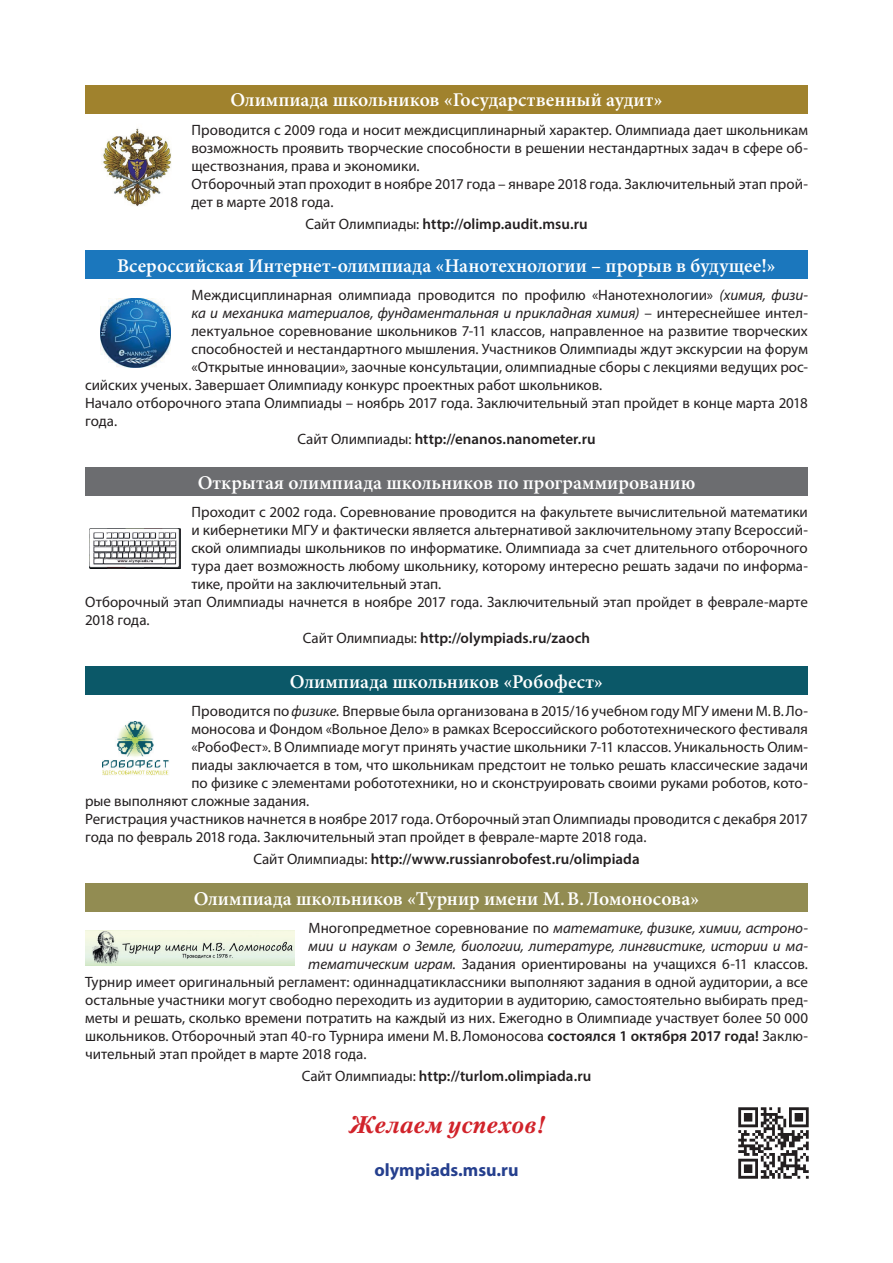
<style>
.page{position:relative;width:893px;height:1263px;background:#fff}
.page>*{position:absolute;margin:0;border:0;box-sizing:border-box;transform-origin:0 0}
.t1{font:italic 700 24px "Petersburg C";color:#d1232a}
.t2{font:600 19.5px "Minion Pro";color:#fff}
.t3{font:700 18px "Myriad Pro";color:#253f8e}
.t4{font:15px/18px "Myriad Pro";color:#231f20}
.t5{font:600 15px "Myriad Pro";color:#231f20}
.t6{font:italic 15px "Myriad Pro";letter-spacing:-.005em;color:#231f20}
.s1{font-weight:400}
.s2{font-style:italic}
.s3{font-style:normal}
.s4{font-weight:600}
</style>
<div class="page">
<img style="left:102px;top:128px;width:70px;height:78px">
<img style="left:101px;top:299px;width:69px;height:68px">
<img style="left:90px;top:529px;width:91px;height:40px">
<img style="left:103px;top:721px;width:66px;height:55px">
<img style="left:85px;top:930px;width:210px;height:36px">
<div style="left:85px;top:85px;width:723px;height:29px;background:#a0822d"></div>
<div style="left:85px;top:250px;width:723px;height:29px;background:#1b77bd"></div>
<div style="left:85px;top:467px;width:723px;height:29px;background:#6c6d70"></div>
<div style="left:85px;top:667px;width:723px;height:28px;background:#0b5868"></div>
<div style="left:85px;top:883px;width:723px;height:29px;background:#928c52"></div>
<img style="left:738px;top:1107px;width:71px;height:72px">
<h2 class="t2" style="left:230px;top:87px;width:433px">Олимпиада школьников «Государственный аудит»</h2>
<p class="t4" style="left:191px;top:120px;width:618px">проводится с 2009 года и носит междисциплинарный характер. Олимпиада дает школьникам возможность проявить творческие способности в решении нестандартных задач в сфере об&shy;ществознания, права и экономики.<br>Отборочный этап проходит в ноябре 2017 года – январе 2018 года. Заключительный этап прой&shy;дет в марте 2018 года.</p>
<p class="t5" style="left:305px;top:214px;width:284px"><span class="s1">Сайт Олимпиады:</span> http://olimp.audit.msu.ru</p>
<h2 class="t2" style="left:117px;top:252px;width:660px">Всероссийская Интернет-олимпиада «Нанотехнологии – прорыв в будущее!»</h2>
<p class="t4" style="left:191px;top:286px;width:618px">междисциплинарная олимпиада проводится по профилю «Нанотехнологии» <span class="s2">(химия, физи-</span></p>
<p class="t6" style="left:191px;top:304px;width:618px">ка и механика материалов, фундаментальная и прикладная химия) <span class="s3">– интереснейшее интел-</span></p>
<p class="t4" style="left:191px;top:322px;width:618px">лектуальное соревнование школьников 7-11 классов, направленное на развитие творческих</p>
<p class="t4" style="left:191px;top:340px;width:618px">способностей и нестандартного мышления. Участников Олимпиады ждут экскурсии на форум</p>
<p class="t4" style="left:191px;top:358px;width:618px">«Открытые инновации», заочные консультации, олимпиадные сборы с лекциями ведущих рос-</p>
<p class="t4" style="left:85px;top:376px;width:519px">сийских ученых. Завершает Олимпиаду конкурс проектных работ школьников.</p>
<p class="t4" style="left:85px;top:394px;width:724px">Начало отборочного этапа Олимпиады – ноябрь 2017 года. Заключительный этап пройдет в конце марта 2018</p>
<p class="t4" style="left:85px;top:412px;width:34px">года.</p>
<p class="t5" style="left:297px;top:429px;width:300px"><span class="s1">Сайт Олимпиады:</span> http://enanos.nanometer.ru</p>
<h2 class="t2" style="left:198px;top:469px;width:499px">Открытая олимпиада школьников по программированию</h2>
<p class="t4" style="left:192px;top:502px;width:618px">проходит с 2002 года. Соревнование проводится на факультете вычислительной математики</p>
<p class="t4" style="left:191px;top:520px;width:618px">и кибернетики МГУ и фактически является альтернативой заключительному этапу Всероссий-</p>
<p class="t4" style="left:191px;top:538px;width:618px">ской олимпиады школьников по информатике. Олимпиада за счет длительного отборочного</p>
<p class="t4" style="left:191px;top:556px;width:618px">тура дает возможность любому школьнику, которому интересно решать задачи по информа-</p>
<p class="t4" style="left:191px;top:574px;width:252px">тике, пройти на заключительный этап.</p>
<p class="t4" style="left:85px;top:592px;width:724px">Отборочный этап Олимпиады начнется в ноябре 2017 года. Заключительный этап пройдет в феврале-марте</p>
<p class="t4" style="left:85px;top:610px;width:66px">2018 года.</p>
<p class="t5" style="left:303px;top:628px;width:289px"><span class="s1">Сайт Олимпиады:</span> http://olympiads.ru/zaoch</p>
<h2 class="t2" style="left:290px;top:668px;width:314px">Олимпиада школьников «Робофест»</h2>
<p class="t4" style="left:192px;top:702px;width:618px">проводится по <span class="s2">физике.</span> впервые была организована в 2015/16 учебном году МГУ имени М.В.Ло-</p>
<p class="t4" style="left:191px;top:720px;width:618px">моносова и Фондом «Вольное Дело» в рамках Всероссийского робототехнического фестиваля</p>
<p class="t4" style="left:191px;top:738px;width:618px">«РобоФест». В Олимпиаде могут принять участие школьники 7-11 классов. Уникальность Олим-</p>
<p class="t4" style="left:191px;top:756px;width:618px">пиады заключается в том, что школьникам предстоит не только решать классические задачи</p>
<p class="t4" style="left:191px;top:774px;width:618px">по физике с элементами робототехники, но и сконструировать своими руками роботов, кото-</p>
<p class="t4" style="left:85px;top:792px;width:226px">рые выполняют сложные задания.</p>
<p class="t4" style="left:85px;top:810px;width:724px">Регистрация участников начнется в ноябре 2017 года. Отборочный этап Олимпиады проводится с декабря 2017</p>
<p class="t4" style="left:85px;top:828px;width:563px">года по февраль 2018 года. Заключительный этап пройдет в феврале-марте 2018 года.</p>
<p class="t5" style="left:253px;top:850px;width:388px"><span class="s1">Сайт Олимпиады:</span> http://www.russianrobofest.ru/olimpiada</p>
<h2 class="t2" style="left:194px;top:885px;width:507px">Олимпиада школьников «Турнир имени М.В.Ломоносова»</h2>
<p class="t6" style="left:308px;top:919px;width:501px"><span class="s3">м ногопредметное соревнование по</span> математике, физике, химии, астроно-</p>
<p class="t6" style="left:308px;top:937px;width:501px">мии и наукам о Земле, биологии, литературе, лингвистике, истории и ма-</p>
<p class="t4" style="left:308px;top:955px;width:501px"><span class="s2">тематическим играм.</span> Задания ориентированы на учащихся 6-11 классов.</p>
<p class="t4" style="left:85px;top:973px;width:724px">Турнир имеет оригинальный регламент: одиннадцатиклассники выполняют задания в одной аудитории, а все</p>
<p class="t4" style="left:85px;top:991px;width:724px">остальные участники могут свободно переходить из аудитории в аудиторию, самостоятельно выбирать пред-</p>
<p class="t4" style="left:85px;top:1009px;width:724px">меты и решать, сколько времени потратить на каждый из них. Ежегодно в Олимпиаде участвует более 50 000</p>
<p class="t4" style="left:85px;top:1027px;width:724px">школьников. Отборочный этап 40-го Турнира имени М.В.Ломоносова <span class="s4">состоялся 1 октября 2017 года!</span> Заклю-</p>
<p class="t4" style="left:85px;top:1045px;width:283px">чительный этап пройдет в марте 2018 года.</p>
<p class="t5" style="left:302px;top:1067px;width:291px"><span class="s1">Сайт Олимпиады:</span> http://turlom.olimpiada.ru</p>
<h1 class="t1" style="left:349px;top:1111px;width:197px">Желаем успехов!</h1>
<p class="t3" style="left:374px;top:1158px;width:146px">olympiads.msu.ru</p>
</div>
